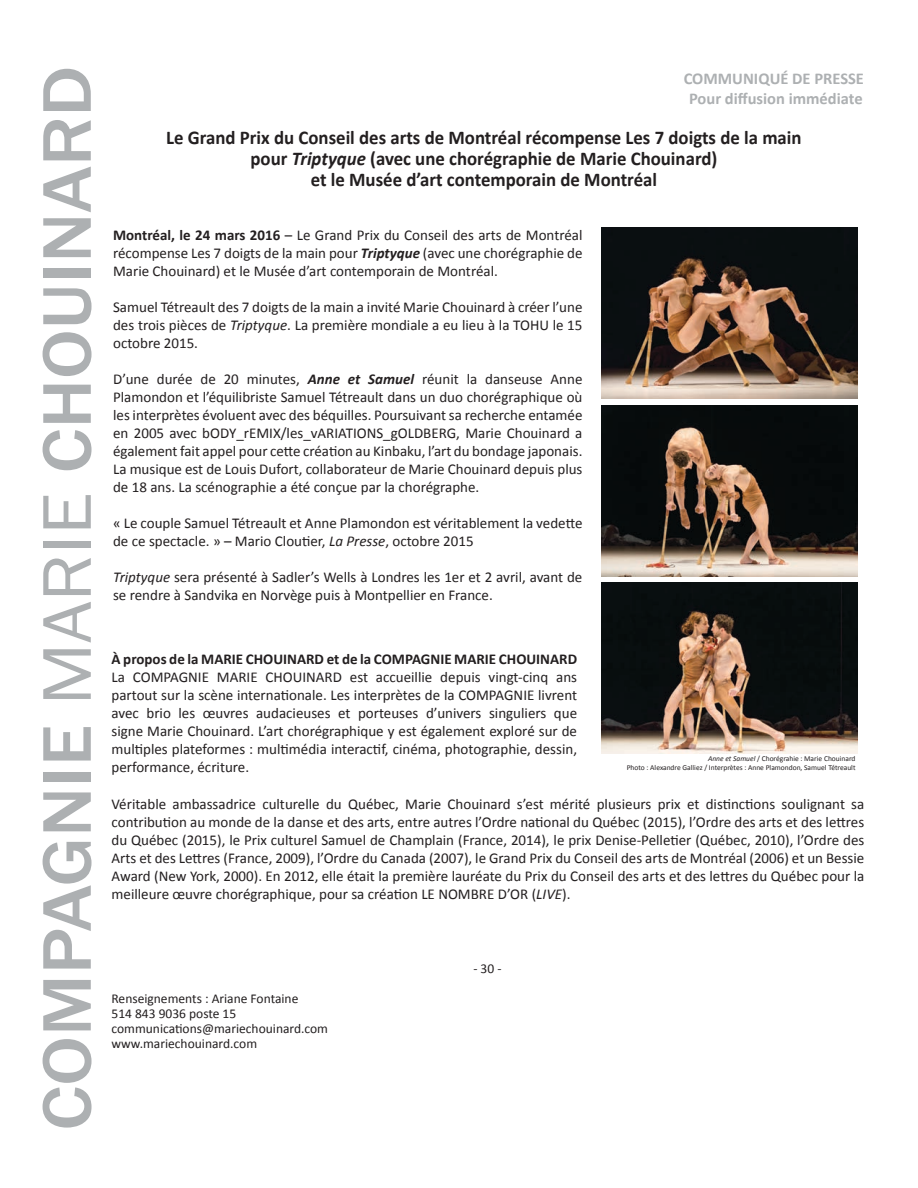
<style>
.page{position:relative;width:918px;height:1188px;background:#fff}
.page>*{position:absolute;margin:0;border:0;box-sizing:border-box;transform-origin:0 0}
.t1{font:500 71.25px "Franklin Gothic";color:#adb0b2;scale:1.08 1}
.t2{font:700 19.5px/21px "Calibri";color:#231f20;text-align:center;scale:.96 1}
.t3{font:700 16.5px/19.8px "Calibri";color:#adb0b2;text-align:center}
.t4{font:15px/18px "Calibri";color:#231f20;text-align:justify}
.t5{font:700 15px "Calibri";color:#231f20}
.t6{font:13.5px/15px "Calibri";color:#231f20}
.t7{font:7.5px/9px "Calibri";color:#231f20;text-align:right}
.s1{font-weight:400}
.s2{font-style:italic}
.s3{font-weight:700}
.s4{font-weight:700;font-style:italic}
</style>
<div class="page">
<img style="left:601px;top:228px;width:257px;height:171px">
<img style="left:601px;top:405px;width:257px;height:172px">
<img style="left:601px;top:582px;width:257px;height:171px">
<h1 class="t1" style="left:23px;top:1131px;width:987px;rotate:-90deg">COMPAGNIE <span class="s1">MARIE</span> CHOUINARD</h1>
<p class="t3" style="left:684px;top:69px;width:182px">COMMUNIQUÉ DE PRESSE<br>Pour diffusion immédiate</p>
<h2 class="t2" style="left:166px;top:127px;width:663px">Le Grand Prix du Conseil des arts de Montréal récompense Les 7 doigts de la main pour <span class="s2">Triptyque</span> (avec une chorégraphie de Marie Chouinard)<br>et le Musée d’art contemporain de Montréal</h2>
<p class="t4" style="left:113px;top:226px;width:471px"><span class="s3">Montréal, le 24 mars 2016</span> – Le Grand Prix du Conseil des arts de Montréal récompense Les 7 doigts de la main pour <span class="s4">Triptyque</span> (avec une chorégraphie de Marie Chouinard) et le Musée d’art contemporain de Montréal.</p>
<p class="t4" style="left:113px;top:298px;width:471px">Samuel Tétreault des 7 doigts de la main a invité Marie Chouinard à créer l’une des trois pièces de <span class="s2">Triptyque</span>. La première mondiale a eu lieu à la TOHU le 15 octobre 2015.</p>
<p class="t4" style="left:113px;top:370px;width:471px">D’une durée de 20 minutes, <span class="s4">Anne et Samuel</span> réunit la danseuse Anne Plamondon et l’équilibriste Samuel Tétreault dans un duo chorégraphique où les interprètes évoluent avec des béquilles. Poursuivant sa recherche entamée en 2005 avec bODY_rEMIX/les_vARIATIONS_gOLDBERG, Marie Chouinard a également fait appel pour cette création au Kinbaku, l’art du bondage japonais.<br>La musique est de Louis Dufort, collaborateur de Marie Chouinard depuis plus de 18 ans. La scénographie a été conçue par la chorégraphe.</p>
<p class="t4" style="left:113px;top:514px;width:471px">« Le couple Samuel Tétreault et Anne Plamondon est véritablement la vedette de ce spectacle. » – Mario Cloutier, <span class="s2">La Presse</span>, octobre 2015</p>
<p class="t4" style="left:113px;top:568px;width:471px"><span class="s2">Triptyque</span> sera présenté à Sadler’s Wells à Londres les 1er et 2 avril, avant de se rendre à Sandvika en Norvège puis à Montpellier en France.</p>
<p class="t5" style="left:112px;top:649px;width:467px">À propos de la MARIE CHOUINARD et de la COMPAGNIE MARIE CHOUINARD</p>
<p class="t4" style="left:112px;top:668px;width:467px">La COMPAGNIE MARIE CHOUINARD est accueillie depuis vingt-cinq ans partout sur la scène internationale. Les interprètes de la COMPAGNIE livrent avec brio les œuvres audacieuses et porteuses d’univers singuliers que signe Marie Chouinard. L’art chorégraphique y est également exploré sur de multiples plateformes : multimédia interactif, cinéma, photographie, dessin, performance, écriture.</p>
<p class="t7" style="left:627px;top:754px;width:230px"><span class="s2">Anne et Samuel</span> / Chorégrahie : Marie Chouinard<br>Photo : Alexandre Galliez / Interprètes : Anne Plamondon, Samuel Tétreault</p>
<p class="t4" style="left:112px;top:795px;width:754px">Véritable ambassadrice culturelle du Québec, Marie Chouinard s’est mérité plusieurs prix et distinctions soulignant sa contribution au monde de la danse et des arts, entre autres l’Ordre national du Québec (2015), l’Ordre des arts et des lettres du Québec (2015), le Prix culturel Samuel de Champlain (France, 2014), le prix Denise-Pelletier (Québec, 2010), l’Ordre des Arts et des Lettres (France, 2009), l’Ordre du Canada (2007), le Grand Prix du Conseil des arts de Montréal (2006) et un Bessie Award (New York, 2000). En 2012, elle était la première lauréate du Prix du Conseil des arts et des lettres du Québec pour la meilleure œuvre chorégraphique, pour sa création LE NOMBRE D’OR (<span class="s2">LIVE</span>).</p>
<p class="t6" style="left:473px;top:961px;width:30px">- 30 -</p>
<p class="t6" style="left:112px;top:991px;width:218px">Renseignements : Ariane Fontaine<br>514 843 9036 poste 15 communications@mariechouinard.com www.mariechouinard.com</p>
</div>
